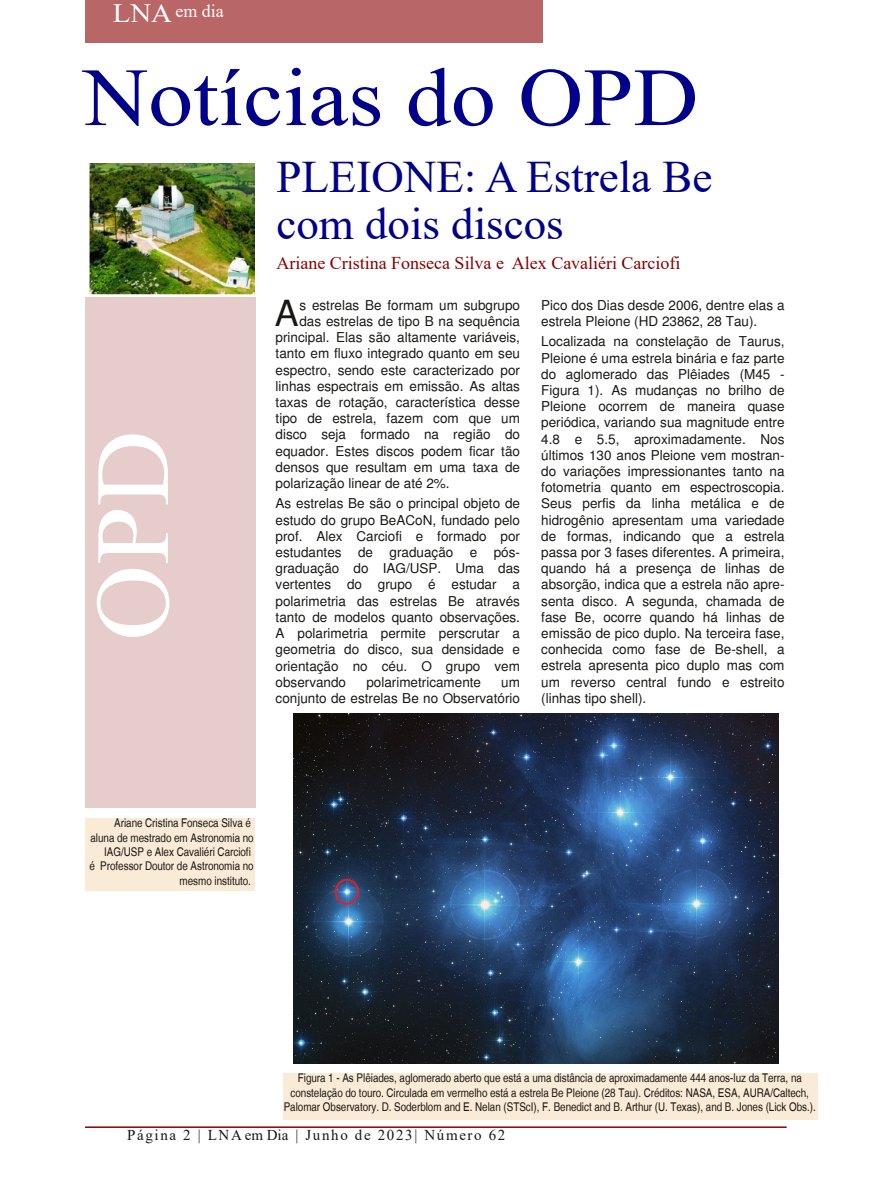
<style>
.page{position:relative;width:893px;height:1191px;background:#fff}
.page>*{position:absolute;margin:0;border:0;box-sizing:border-box;transform-origin:0 0}
.t1{font:105px "Times New Roman";color:#fff}
.t2{font:82.5px "Times New Roman";color:#00008b;scale:1.09 1}
.t3{font:45px/47.1px "Times New Roman";color:#00008b}
.t4{font:35.7px "Nimbus San L";color:#181715}
.t5{font:18px "Times New Roman";color:#8b0000}
.t6{font:18px "Times New Roman";color:#fff}
.t7{font:15px "Times New Roman";letter-spacing:.11em;color:#181715}
.t8{font:13.5px/16.2px "Nimbus San L";color:#181715;text-align:justify}
.t9{font:condensed 12px/14.4px "Nimbus San L";letter-spacing:-.005em;color:#181715;text-align:right}
.s1{font-size:26.4px}
</style>
<div class="page">
<div style="left:85px;top:0;width:457px;height:43px;background:#b96666"></div>
<div style="left:85px;top:298px;width:170px;height:510px;background:#e7cccc"></div>
<hr style="left:85px;top:1126px;width:702px;height:2px;background:#8b0000">
<div style="left:85px;top:818px;width:170px;height:72px;background:#faebd7"></div>
<div style="left:283px;top:1073px;width:535px;height:46px;background:#faebd7"></div>
<img style="left:88px;top:163px;width:166px;height:132px">
<img style="left:294px;top:713px;width:485px;height:350px">
<h3 class="t6" style="left:113px;top:-2px;width:113px"><span class="s1">LNA</span> em dia</h3>
<h2 class="t2" style="left:83px;top:39px;width:566px">Notícias do OPD</h2>
<h3 class="t3" style="left:276px;top:151px;width:437px">PLEIONE: A Estrela Be com dois discos</h3>
<h3 class="t5" style="left:276px;top:250px;width:406px">Ariane Cristina Fonseca Silva e Alex Cavaliéri Carciofi</h3>
<h3 class="t4" style="left:275px;top:292px;width:25px">A</h3>
<p class="t8" style="left:299px;top:297px;width:222px">s estrelas Be formam um subgrupo</p>
<p class="t8" style="left:541px;top:297px;width:245px">Pico dos Dias desde 2006, dentre elas a estrela Pleione (HD 23862, 28 Tau).</p>
<p class="t8" style="left:541px;top:333px;width:245px">Localizada na constelação de Taurus, Pleione é uma estrela binária e faz parte do aglomerado das Plêiades (M45 - Figura 1). As mudanças no brilho de Pleione ocorrem de maneira quase periódica, variando sua magnitude entre 4.8 e 5.5, aproximadamente. Nos últimos 130 anos Pleione vem mostran&shy;do variações impressionantes tanto na fotometria quanto em espectroscopia.<br>Seus perfis da linha metálica e de hidrogênio apresentam uma variedade de formas, indicando que a estrela passa por 3 fases diferentes. A primeira, quando há a presença de linhas de absorção, indica que a estrela não apre&shy;senta disco. A segunda, chamada de fase Be, ocorre quando há linhas de emissão de pico duplo. Na terceira fase, conhecida como fase de Be-shell, a estrela apresenta pico duplo mas com um reverso central fundo e estreito (linhas tipo shell).</p>
<p class="t8" style="left:299px;top:313px;width:222px">das estrelas de tipo B na sequência</p>
<p class="t8" style="left:276px;top:329px;width:246px">principal. Elas são altamente variáveis,</p>
<p class="t8" style="left:276px;top:345px;width:246px">tanto em fluxo integrado quanto em seu</p>
<p class="t8" style="left:276px;top:361px;width:246px">espectro, sendo este caracterizado por</p>
<p class="t8" style="left:276px;top:378px;width:246px">linhas espectrais em emissão. As altas</p>
<p class="t8" style="left:276px;top:394px;width:246px">taxas de rotação, característica desse</p>
<p class="t8" style="left:276px;top:410px;width:246px">tipo de estrela, fazem com que um</p>
<p class="t8" style="left:276px;top:426px;width:246px">disco seja formado na região do</p>
<p class="t8" style="left:276px;top:442px;width:246px">equador. Estes discos podem ficar tão</p>
<p class="t8" style="left:276px;top:459px;width:246px">densos que resultam em uma taxa de</p>
<p class="t8" style="left:276px;top:475px;width:176px">polarização linear de até 2%.</p>
<p class="t8" style="left:276px;top:495px;width:246px">As estrelas Be são o principal objeto de estudo do grupo BeACoN, fundado pelo prof. Alex Carciofi e formado por estudantes de graduação e pós&shy;graduação do IAG/USP. Uma das vertentes do grupo é estudar a polarimetria das estrelas Be através tanto de modelos quanto observações.<br>A polarimetria permite perscrutar a geometria do disco, sua densidade e orientação no céu. O grupo vem observando</p>
<h1 class="t1" style="left:59px;top:640px;width:212px;rotate:-90deg">OPD</h1>
<p class="t8" style="left:366px;top:673px;width:116px">polarimetricamente</p>
<p class="t8" style="left:276px;top:673px;width:246px;text-align:right">um<br>conjunto de estrelas Be no Observatório</p>
<p class="t9" style="left:90px;top:815px;width:166px">Ariane Cristina Fonseca Silva é<br>aluna de mestrado em Astronomia no<br>IAG/USP e Alex Cavaliéri Carciofi<br>é Professor Doutor de Astronomia no mesmo instituto.</p>
<p class="t9" style="left:284px;top:1071px;width:534px;text-align:center">Figura 1 - As Plêiades, aglomerado aberto que está a uma distância de aproximadamente 444 anos-luz da Terra, na constelação do touro. Circulada em vermelho está a estrela Be Pleione (28 Tau). Créditos: NASA, ESA, AURA/Caltech,<br>Palomar Observatory. D. Soderblom and E. Nelan (STScI), F. Benedict and B. Arthur (U. Texas), and B. Jones (Lick Obs.).</p>
<p class="t7" style="left:127px;top:1124px;width:380px">Página 2 | LNA em Dia | Junho de 2023| Número 62</p>
</div>
